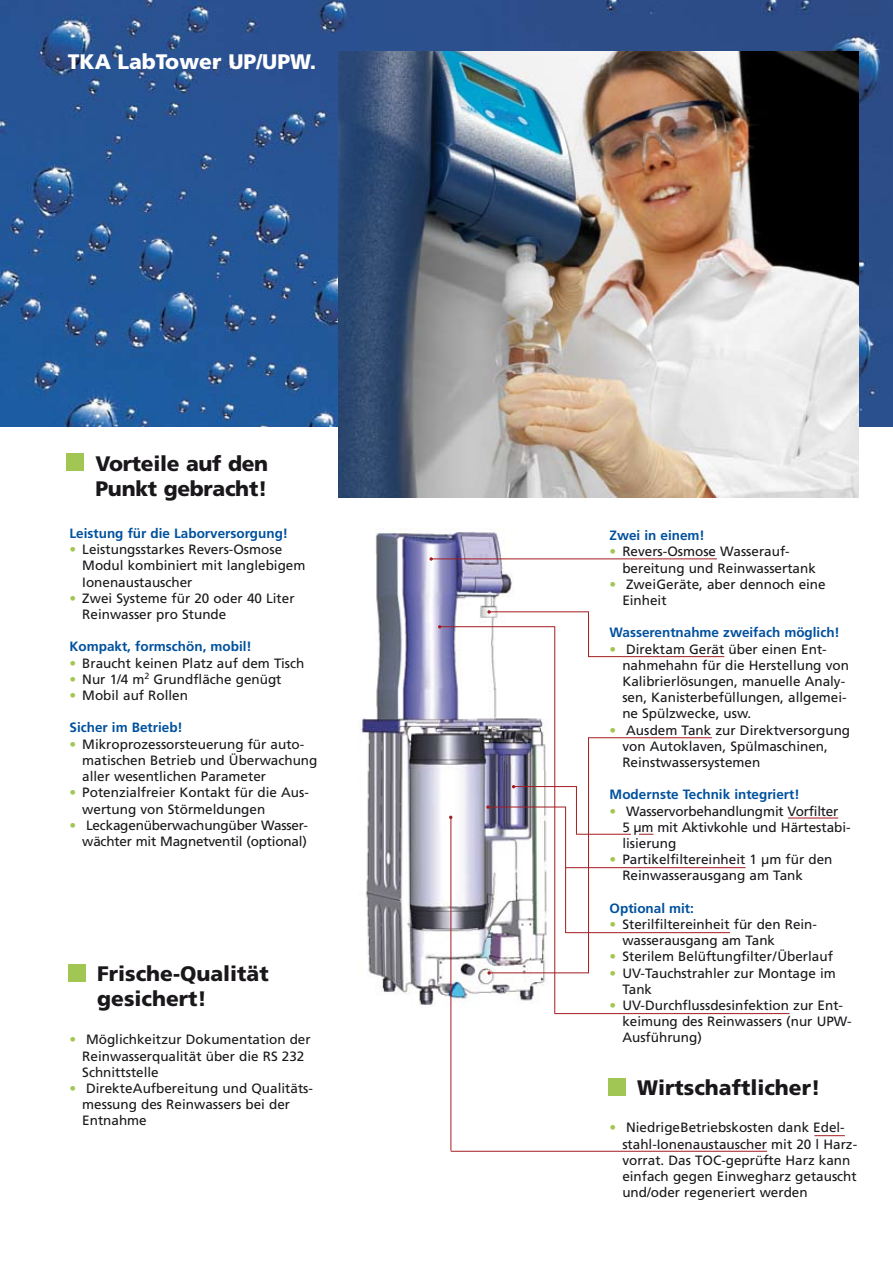
<style>
.page{position:relative;width:893px;height:1263px;background:#fff}
.page>*{position:absolute;margin:0;border:0;box-sizing:border-box;transform-origin:0 0}
.t1{font:900 21px/25.2px "Frutiger";color:#1a171b}
.t2{font:900 21px "Frutiger";color:#fff}
.t3{font:13.5px/16.2px "Frutiger";color:#1a171b}
.t4{font:700 13.5px "Frutiger";color:#00519e}
.s1{color:#a2c653}
</style>
<div class="page">
<img style="left:0;top:0;width:893px;height:426px">
<img style="left:338px;top:51px;width:521px;height:446px">
<img style="left:358px;top:528px;width:196px;height:479px">
<svg style="left:429px;top:557px;width:4px;height:4px"></svg>
<hr style="left:432px;top:558px;width:285px;height:1px;background:#a41d22">
<svg style="left:487px;top:610px;width:4px;height:4px"></svg>
<hr style="left:490px;top:611px;width:99px;height:1px;background:#a41d22">
<hr style="left:588px;top:612px;width:1px;height:45px;background:#a41d22">
<hr style="left:588px;top:656px;width:136px;height:1px;background:#a41d22">
<hr style="left:588px;top:737px;width:1px;height:236px;background:#a41d22">
<hr style="left:588px;top:737px;width:124px;height:1px;background:#a41d22">
<svg style="left:487px;top:971px;width:4px;height:4px"></svg>
<hr style="left:490px;top:972px;width:99px;height:1px;background:#a41d22">
<svg style="left:486px;top:805px;width:4px;height:4px"></svg>
<hr style="left:488px;top:807px;width:78px;height:1px;background:#a41d22">
<hr style="left:565px;top:807px;width:1px;height:126px;background:#a41d22">
<hr style="left:554px;top:627px;width:1px;height:386px;background:#a41d22">
<hr style="left:554px;top:1013px;width:235px;height:1px;background:#a41d22">
<hr style="left:440px;top:626px;width:115px;height:1px;background:#a41d22">
<hr style="left:451px;top:1151px;width:316px;height:1px;background:#a41d22">
<hr style="left:450px;top:819px;width:1px;height:332px;background:#a41d22">
<hr style="left:814px;top:1135px;width:31px;height:1px;background:#a41d22">
<hr style="left:577px;top:834px;width:54px;height:1px;background:#a41d22">
<hr style="left:566px;top:867px;width:180px;height:1px;background:#a41d22">
<hr style="left:788px;top:818px;width:50px;height:1px;background:#a41d22">
<hr style="left:513px;top:786px;width:64px;height:1px;background:#a41d22">
<hr style="left:576px;top:786px;width:1px;height:49px;background:#a41d22">
<svg style="left:639px;top:834px;width:14px;height:1px"></svg>
<hr style="left:566px;top:932px;width:164px;height:1px;background:#a41d22">
<div style="left:66px;top:453px;width:17px;height:17px;background:#a2c653"></div>
<div style="left:608px;top:1078px;width:17px;height:17px;background:#a2c653"></div>
<div style="left:68px;top:964px;width:17px;height:17px;background:#a2c653"></div>
<h1 class="t2" style="left:68px;top:49px;width:250px">TKA LabTower UP/UPW.</h1>
<h1 class="t1" style="left:95px;top:450px;width:174px">Vorteile auf den<br>Punkt gebracht!</h1>
<p class="t4" style="left:70px;top:525px;width:220px">Leistung für die Laborversorgung!</p>
<p class="t3" style="left:82px;top:541px;width:225px;text-indent:-13px"><span class="s1">•</span> Leistungsstarkes Revers-Osmose<br>Modul kombiniert mit langlebigem<br>Ionenaustauscher</p>
<p class="t3" style="left:82px;top:590px;width:214px;text-indent:-13px"><span class="s1">•</span> Zwei Systeme für 20 oder 40 Liter<br>Reinwasser pro Stunde</p>
<p class="t4" style="left:70px;top:639px;width:184px">Kompakt, formschön, mobil!</p>
<p class="t3" style="left:70px;top:655px;width:236px"><span class="s1">•</span> Braucht keinen Platz auf dem Tisch</p>
<p class="t3" style="left:70px;top:671px;width:213px"><span class="s1">•</span> Nur 1/4 m<sup>2</sup> Grundfläche genügt</p>
<p class="t3" style="left:70px;top:687px;width:120px"><span class="s1">•</span> Mobil auf Rollen</p>
<p class="t4" style="left:70px;top:720px;width:115px">Sicher im Betrieb!</p>
<p class="t3" style="left:82px;top:736px;width:237px;text-indent:-13px"><span class="s1">•</span> Mikroprozessorsteuerung für auto&shy;matischen Betrieb und Überwachung aller wesentlichen Parameter</p>
<p class="t3" style="left:82px;top:784px;width:228px;text-indent:-13px"><span class="s1">•</span> Potenzialfreier Kontakt für die Aus&shy;wertung von Störmeldungen</p>
<p class="t3" style="left:70px;top:817px;width:240px;text-align:right"><span class="s1">•</span> Leckagenüberwachungüber Wasser&shy;wächter mit Magnetventil (optional)</p>
<h1 class="t1" style="left:97px;top:961px;width:173px">Frische-Qualität gesichert!</h1>
<p class="t3" style="left:82px;top:1031px;width:230px;text-indent:-13px"><span class="s1">•</span> Möglichkeitzur Dokumentation der<br>Reinwasserqualität über die RS 232<br>Schnittstelle</p>
<p class="t3" style="left:82px;top:1080px;width:232px;text-indent:-13px"><span class="s1">•</span> DirekteAufbereitung und Qualitäts&shy;messung des Reinwassers bei der<br>Entnahme</p>
<p class="t4" style="left:610px;top:528px;width:97px">Zwei in einem!</p>
<p class="t3" style="left:622px;top:543px;width:195px;text-indent:-13px"><span class="s1">•</span> Revers-Osmose Wasserauf&shy;bereitung und Reinwassertank</p>
<p class="t3" style="left:622px;top:576px;width:205px;text-indent:-13px"><span class="s1">•</span> ZweiGeräte, aber dennoch eine<br>Einheit</p>
<p class="t4" style="left:610px;top:625px;width:232px">Wasserentnahme zweifach möglich!</p>
<p class="t3" style="left:622px;top:641px;width:228px;text-indent:-13px"><span class="s1">•</span> Direktam Gerät über einen Ent&shy;nahmehahn für die Herstellung von<br>Kalibrierlösungen, manuelle Analy&shy;sen, Kanisterbefüllungen, allgemei&shy;ne Spülzwecke, usw.</p>
<p class="t3" style="left:622px;top:722px;width:229px;text-indent:-13px"><span class="s1">•</span> Ausdem Tank zur Direktversorgung von Autoklaven, Spülmaschinen,<br>Reinstwassersystemen</p>
<p class="t4" style="left:610px;top:787px;width:192px">Modernste Technik integriert!</p>
<p class="t3" style="left:622px;top:803px;width:230px;text-indent:-13px"><span class="s1">•</span> Wasservorbehandlungmit Vorfilter<br>5 µm mit Aktivkohle und Härtestabi&shy;lisierung</p>
<p class="t3" style="left:622px;top:851px;width:212px;text-indent:-13px"><span class="s1">•</span> Partikelfiltereinheit 1 µm für den<br>Reinwasserausgang am Tank</p>
<p class="t4" style="left:610px;top:900px;width:86px">Optional mit:</p>
<p class="t3" style="left:622px;top:916px;width:196px;text-indent:-13px"><span class="s1">•</span> Sterilfiltereinheit für den Rein&shy;wasserausgang am Tank</p>
<p class="t3" style="left:610px;top:948px;width:225px"><span class="s1">•</span> Sterilem Belüftungfilter/Überlauf</p>
<p class="t3" style="left:622px;top:965px;width:215px;text-indent:-13px"><span class="s1">•</span> UV-Tauchstrahler zur Montage im<br>Tank</p>
<p class="t3" style="left:622px;top:997px;width:231px;text-indent:-13px"><span class="s1">•</span> UV-Durchflussdesinfektion zur Ent&shy;keimung des Reinwassers (nur UPW-<br>Ausführung)</p>
<h1 class="t1" style="left:637px;top:1074px;width:185px">Wirtschaftlicher!</h1>
<p class="t3" style="left:622px;top:1119px;width:236px;text-indent:-13px"><span class="s1">•</span> NiedrigeBetriebskosten dank Edel&shy;stahl-Ionenaustauscher mit 20 l Harz&shy;vorrat. Das TOC-geprüfte Harz kann einfach gegen Einwegharz getauscht und/oder regeneriert werden</p>
</div>
